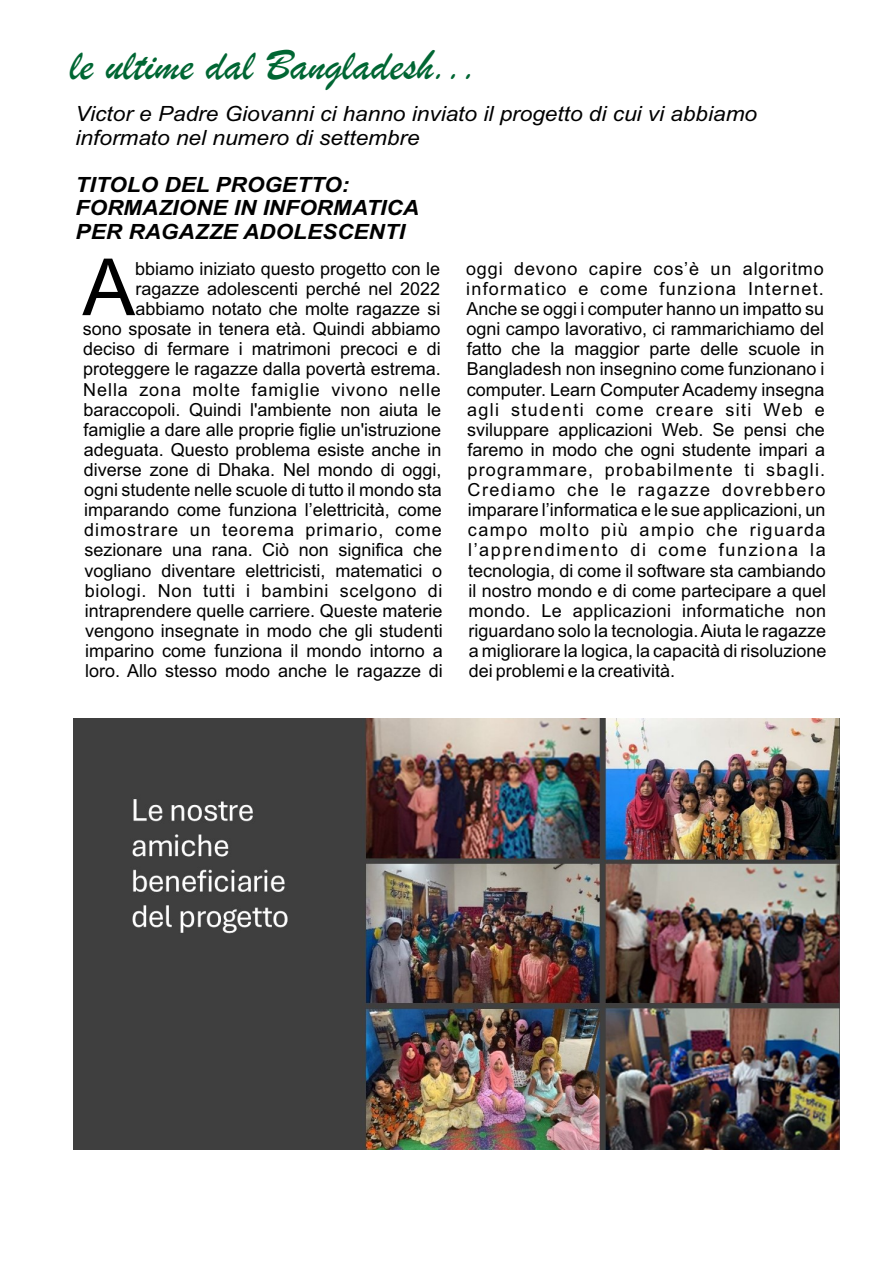
<style>
.page{position:relative;width:893px;height:1263px;background:#fff}
.page>*{position:absolute;margin:0;border:0;box-sizing:border-box;transform-origin:0 0}
.t1{font:78.9px "Arial";color:#000}
.t2{font:45px "Brush Script";color:#063}
.t3{font:italic 21px/23.4px "Arial";color:#000;scale:1.08 1}
.t4{font:italic 700 21px/23.4px "Arial";color:#000;scale:1.08 1}
.t5{font:18px/20.1px "Arial";color:#000;text-align:right}
</style>
<div class="page">
<img style="left:74px;top:719px;width:766px;height:431px">
<h2 class="t2" style="left:70px;top:52px;width:410px">le ultime dal Bangladesh...</h2>
<p class="t3" style="left:76px;top:104px;width:632px">Victor e Padre Giovanni ci hanno inviato il progetto di cui vi abbiamo informato nel numero di settembre</p>
<p class="t4" style="left:76px;top:175px;width:320px">TITOLO DEL PROGETTO:<br>FORMAZIONE IN INFORMATICA<br>PER RAGAZZE ADOLESCENTI</p>
<h1 class="t1" style="left:82px;top:258px;width:54px">A</h1>
<p class="t5" style="left:135px;top:260px;width:307px">bbiamo iniziato questo progetto con le</p>
<p class="t5" style="left:83px;top:280px;width:362px">ragazze adolescenti perché nel 2022 abbiamo notato che molte ragazze si<br>sono sposate in tenera età. Quindi abbiamo deciso di fermare i matrimoni precoci e di proteggere le ragazze dalla povertà estrema.<br>Nella zona molte famiglie vivono nelle baraccopoli. Quindi l'ambiente non aiuta le famiglie a dare alle proprie figlie un'istruzione adeguata. Questo problema esiste anche in diverse zone di Dhaka. Nel mondo di oggi, ogni studente nelle scuole di tutto il mondo sta imparando come funziona l’elettricità, come dimostrare un teorema primario, come sezionare una rana. Ciò non significa che vogliano diventare elettricisti, matematici o biologi. Non tutti i bambini scelgono di intraprendere quelle carriere. Queste materie vengono insegnate in modo che gli studenti imparino come funziona il mondo intorno a loro. Allo stesso modo anche le ragazze di</p>
<p class="t5" style="left:466px;top:260px;width:362px;text-align:left">oggi devono capire cos’è un algoritmo informatico e come funziona Internet.<br>Anche se oggi i computer hanno un impatto su ogni campo lavorativo, ci rammarichiamo del fatto che la maggior parte delle scuole in Bangladesh non insegnino come funzionano i computer. Learn Computer Academy insegna agli studenti come creare siti Web e sviluppare applicazioni Web. Se pensi che faremo in modo che ogni studente impari a programmare, probabilmente ti sbagli.<br>Crediamo che le ragazze dovrebbero imparare l’informatica e le sue applicazioni, un campo molto più ampio che riguarda l’apprendimento di come funziona la tecnologia, di come il software sta cambiando il nostro mondo e di come partecipare a quel mondo. Le applicazioni informatiche non riguardano solo la tecnologia. Aiuta le ragazze a migliorare la logica, la capacità di risoluzione dei problemi e la creatività.</p>
</div>
